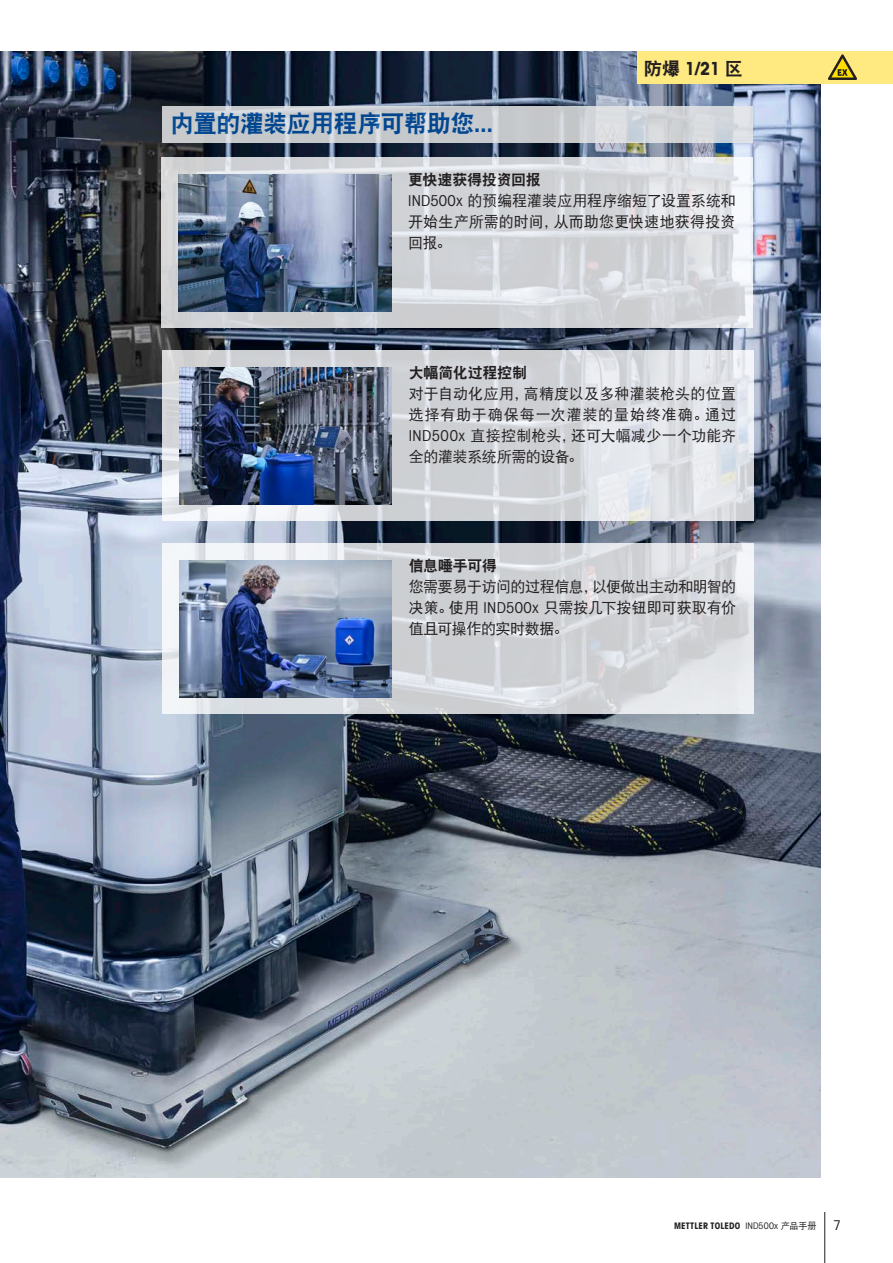
<style>
.page{position:relative;width:893px;height:1263px;background:#fff}
.page>*{position:absolute;margin:0;border:0;box-sizing:border-box;transform-origin:0 0}
.t1{font:24px "DFP Hei W9";letter-spacing:-.03em;color:#004fa3}
.t2{font:18px "Avant Gardefor MT Bd";color:#231f20}
.t3{font:15px/21px "DFP Hei W5";letter-spacing:-.005em;color:#231f20;text-align:justify}
.t4{font:15px "DFP Hei W9";letter-spacing:-.02em;color:#231f20}
.t5{font:13.5px "Avant Gardefor MT Bk";color:#231f20}
.t6{font:9px "Avant Gardefor MT Bd";letter-spacing:.015em;color:#231f20}
.s1{font-family:"Avant Gardefor MT Bd"}
.s2{font-family:"DFP Hei W9"}
.s3{font-family:"Avant Gardefor MT Bk"}
.s4{font-family:"DFP Hei W5"}
</style>
<div class="page">
<hr style="left:824px;top:1212px;width:1px;height:51px;background:#231f20">
<img style="left:0;top:51px;width:821px;height:1127px">
<svg style="left:162px;top:157px;width:591px;height:171px;background:#d5d7db"></svg>
<img style="left:179px;top:174px;width:212px;height:137px">
<svg style="left:162px;top:350px;width:591px;height:171px;background:#d7dade"></svg>
<img style="left:179px;top:367px;width:213px;height:137px">
<svg style="left:162px;top:543px;width:591px;height:171px;background:#d6d9dc"></svg>
<img style="left:179px;top:560px;width:212px;height:137px">
<svg style="left:162px;top:106px;width:590px;height:37px;background:#cbced1"></svg>
<div style="left:638px;top:51px;width:255px;height:33px;background:#ffe981"></div>
<svg style="left:828px;top:54px;width:29px;height:26px"></svg>
<h1 class="t1" style="left:171px;top:111px;width:324px">内置的灌装应用程序可帮助您<span class="s1">...</span></h1>
<p class="t2" style="left:644px;top:57px;width:101px"><span class="s2">防爆</span> 1/21 <span class="s2">区</span></p>
<p class="t4" style="left:408px;top:172px;width:134px">更快速获得投资回报</p>
<p class="t3" style="left:408px;top:190px;width:329px"><span class="s3">IND500x</span> 的预编程灌装应用程序缩短了设置系统和开始生产所需的时间，从而助您更快速地获得投资回报。</p>
<p class="t4" style="left:409px;top:365px;width:120px">大幅简化过程控制</p>
<p class="t3" style="left:409px;top:383px;width:329px">对于自动化应用，高精度以及多种灌装枪头的位置选择有助于确保每一次灌装的量始终准确。通过<span class="s3">IND500x</span> 直接控制枪头，还可大幅减少一个功能齐全的灌装系统所需的设备。</p>
<p class="t4" style="left:409px;top:558px;width:90px">信息唾手可得</p>
<p class="t3" style="left:409px;top:576px;width:329px">您需要易于访问的过程信息，以便做出主动和明智的决策。使用 <span class="s3">IND500x</span> 只需按几下按钮即可获取有价值且可操作的实时数据。</p>
<p class="t6" style="left:674px;top:1219px;width:144px">METTLER TOLEDO <span class="s3">IND500x</span> <span class="s4">产品手册</span></p>
<p class="t5" style="left:833px;top:1217px;width:9px">7</p>
</div>
